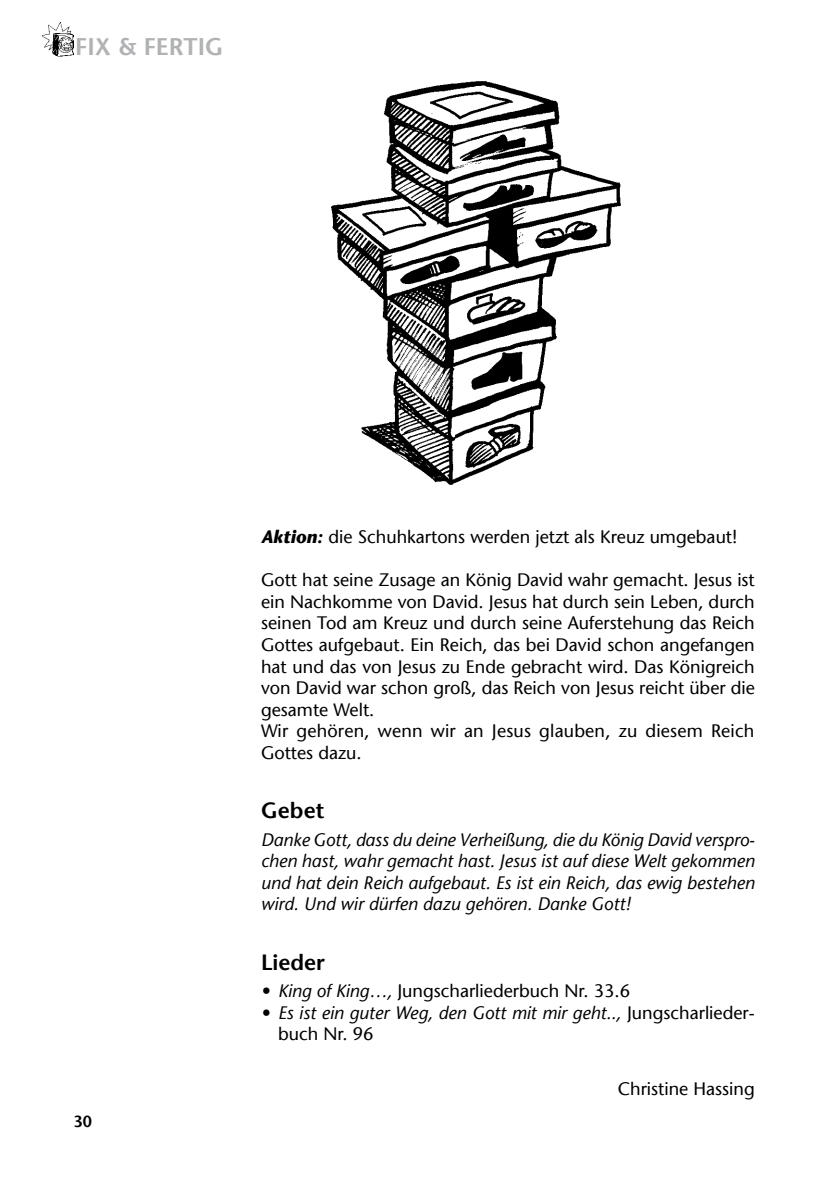
<style>
.page{position:relative;width:840px;height:1191px;background:#fff}
.page>*{position:absolute;margin:0;border:0;box-sizing:border-box;transform-origin:0 0}
.t1{font:600 24px "Stone Sans";color:#b1b2b4}
.t2{font:600 22px "Stone Sans";color:#000}
.t3{font:18px/21.6px "Stone Sans";color:#000}
.t4{font:italic 18px/21.6px "Stone Sans";color:#000;text-align:justify}
.t5{font:600 16px "Stone Sans";color:#000}
.s1{font-weight:700;font-style:italic}
.s2{font-style:italic}
.s3{font-style:normal}
</style>
<div class="page">
<img style="left:42px;top:22px;width:32px;height:35px">
<img style="left:331px;top:81px;width:290px;height:404px">
<h1 class="t1" style="left:75px;top:33px;width:135px">Fix &amp; Fertig</h1>
<p class="t5" style="left:74px;top:1112px;width:20px">30</p>
<p class="t3" style="left:261px;top:526px;width:477px"><span class="s1">Aktion:</span> die Schuhkartons werden jetzt als Kreuz umgebaut!</p>
<p class="t3" style="left:261px;top:569px;width:495px">Gott hat seine Zusage an König David wahr gemacht. Jesus ist ein Nachkomme von David. Jesus hat durch sein Leben, durch seinen Tod am Kreuz und durch seine Auferstehung das Reich Gottes aufgebaut. Ein Reich, das bei David schon angefangen hat und das von Jesus zu Ende gebracht wird. Das Königreich von David war schon groß, das Reich von Jesus reicht über die gesamte Welt.<br>Wir gehören, wenn wir an Jesus glauben, zu diesem Reich Gottes dazu.</p>
<p class="t2" style="left:261px;top:797px;width:65px">Gebet</p>
<p class="t4" style="left:261px;top:828px;width:495px">Danke Gott, dass du deine Verheißung, die du König David verspro&shy;chen hast, wahr gemacht hast. Jesus ist auf diese Welt gekommen und hat dein Reich aufgebaut. Es ist ein Reich, das ewig bestehen wird. Und wir dürfen dazu gehören. Danke Gott!</p>
<p class="t2" style="left:261px;top:949px;width:65px">Lieder</p>
<p class="t3" style="left:261px;top:980px;width:370px"><span class="s2">• King of King…,</span> Jungscharliederbuch Nr. 33.6</p>
<p class="t4" style="left:278px;top:1001px;width:478px;text-indent:-17px">• Es ist ein guter Weg, den Gott mit mir geht.., <span class="s3">Jungscharlieder&shy;buch Nr. 96</span></p>
<p class="t3" style="left:617px;top:1077px;width:138px">Christine Hassing</p>
</div>
